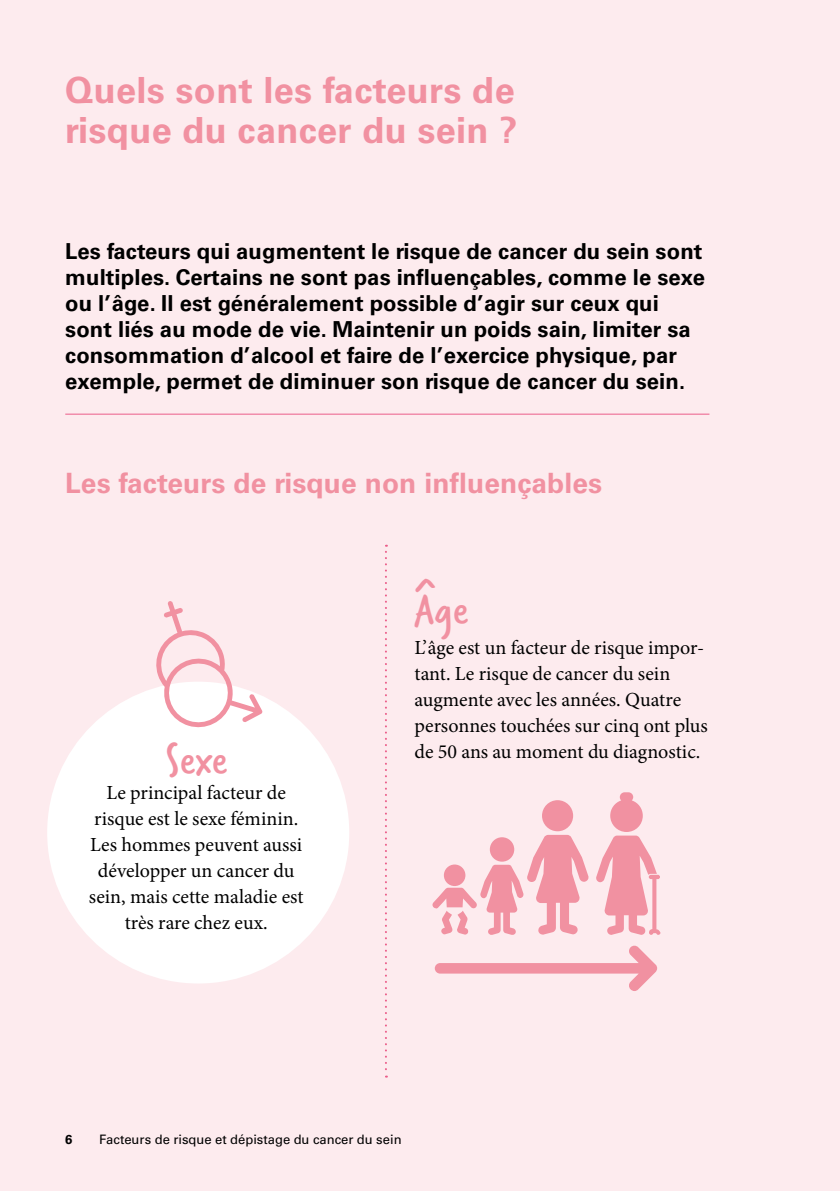
<style>
.page{position:relative;width:840px;height:1191px;background:#fff}
.page>*{position:absolute;margin:0;border:0;box-sizing:border-box;transform-origin:0 0}
.t1{font:48px "Verveine";letter-spacing:.005em;color:#f191a1}
.t2{font:700 36px/40px "Univers LT Std";letter-spacing:.01em;color:#f191a1}
.t3{font:700 28px "Univers LT Std";letter-spacing:.005em;color:#f191a1}
.t4{font:700 22px/26px "Univers LT Std";letter-spacing:.005em;color:#000}
.t5{font:20px/26px "Minion Pro";color:#000;text-align:center}
.t6{font:13px "Univers LT Std";color:#000}
.t7{font:700 13px "Univers LT Std";color:#000}
</style>
<div class="page">
<div style="left:0;top:0;width:839px;height:1191px;background:#fdebee"></div>
<hr style="left:65px;top:414px;width:644px;height:1px;background:#eb5d89">
<svg style="left:385px;top:545px;width:2px;height:532px"></svg>
<div style="left:47px;top:681px;width:302px;height:302px;background:#fff;border-radius:50%"></div>
<svg style="left:152px;top:601px;width:110px;height:127px"></svg>
<div style="left:541px;top:800px;width:31px;height:31px;background:#f191a1;border-radius:50%"></div>
<svg style="left:596px;top:792px;width:64px;height:143px"></svg>
<svg style="left:432px;top:835px;width:157px;height:99px"></svg>
<svg style="left:434px;top:945px;width:222px;height:46px"></svg>
<h2 class="t2" style="left:65px;top:70px;width:453px">Quels sont les facteurs de risque du cancer du sein ?</h2>
<p class="t4" style="left:65px;top:238px;width:640px">Les facteurs qui augmentent le risque de cancer du sein sont multiples. Certains ne sont pas influençables, comme le sexe ou l’âge. Il est généralement possible d’agir sur ceux qui sont liés au mode de vie. Maintenir un poids sain, limiter sa consommation d’alcool et faire de l’exercice physique, par exemple, permet de diminuer son risque de cancer du sein.</p>
<p class="t3" style="left:65px;top:466px;width:538px">Les facteurs de risque non influençables</p>
<h1 class="t1" style="left:165px;top:726px;width:64px">Sexe</h1>
<p class="t5" style="left:89px;top:779px;width:216px">Le principal facteur de risque est le sexe féminin.<br>Les hommes peuvent aussi développer un cancer du sein, mais cette maladie est très rare chez eux.</p>
<h1 class="t1" style="left:414px;top:576px;width:55px">Âge</h1>
<p class="t5" style="left:414px;top:635px;width:294px;text-align:left">L’âge est un facteur de risque impor&shy;tant. Le risque de cancer du sein augmente avec les années. Quatre personnes touchées sur cinq ont plus de 50 ans au moment du diagnostic.</p>
<p class="t7" style="left:65px;top:1132px;width:9px">6</p>
<p class="t6" style="left:99px;top:1132px;width:303px">Facteurs de risque et dépistage du cancer du sein</p>
</div>
